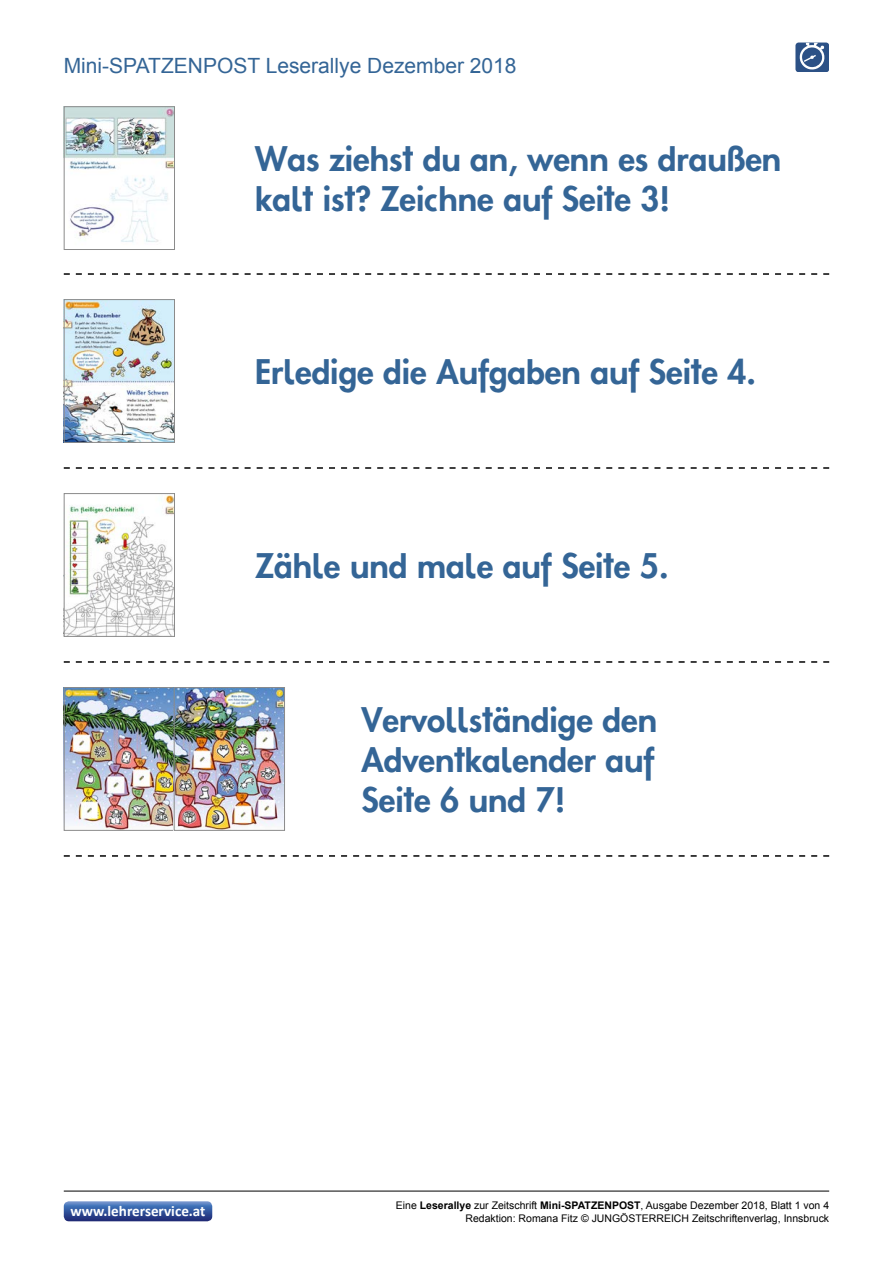
<style>
.page{position:relative;width:893px;height:1263px;background:#fff}
.page>*{position:absolute;margin:0;border:0;box-sizing:border-box;transform-origin:0 0}
.t1{font:700 33px/39.6px "Fibelschrift";color:#346596}
.t2{font:21px "Arial";color:#346596}
.t3{font:700 15.15px "Calibri";color:#fff}
.t4{font:10.5px/12.6px "Arial";color:#000;text-align:right}
.s1{font-weight:700}
</style>
<div class="page">
<hr style="left:64px;top:1191px;width:765px;height:1px;background:#000">
<svg style="left:64px;top:1201px;width:148px;height:20px;background:#3c5ca1"></svg>
<svg style="left:795px;top:43px;width:34px;height:29px"></svg>
<img style="left:66px;top:108px;width:107px;height:134px">
<div style="left:64px;top:106px;width:111px;height:144px;border:1px solid #8b8b8b"></div>
<svg style="left:64px;top:273px;width:765px;height:2px"></svg>
<svg style="left:64px;top:467px;width:765px;height:2px"></svg>
<svg style="left:64px;top:661px;width:765px;height:2px"></svg>
<svg style="left:64px;top:855px;width:765px;height:2px"></svg>
<img style="left:66px;top:301px;width:107px;height:140px">
<div style="left:64px;top:299px;width:111px;height:144px;border:1px solid #8b8b8b"></div>
<img style="left:66px;top:495px;width:107px;height:140px">
<div style="left:64px;top:493px;width:111px;height:144px;border:1px solid #8b8b8b"></div>
<img style="left:66px;top:689px;width:217px;height:140px">
<div style="left:64px;top:687px;width:111px;height:144px;border:1px solid #8b8b8b"></div>
<div style="left:174px;top:687px;width:111px;height:144px;border:1px solid #8b8b8b"></div>
<p class="t2" style="left:64px;top:52px;width:454px">Mini-SPATZENPOST Leserallye Dezember 2018</p>
<p class="t1" style="left:255px;top:139px;width:528px">Was ziehst du an, wenn es draußen kalt ist? Zeichne auf Seite 3!</p>
<p class="t1" style="left:255px;top:352px;width:502px">Erledige die Aufgaben auf Seite 4.</p>
<p class="t1" style="left:255px;top:546px;width:415px">Zähle und male auf Seite 5.</p>
<p class="t3" style="left:70px;top:1201px;width:137px">www.lehrerservice.at</p>
<p class="t1" style="left:361px;top:700px;width:297px;text-align:justify">Vervollständige den Adventkalender auf Seite 6 und 7!</p>
<p class="t4" style="left:396px;top:1199px;width:435px">Eine <span class="s1">Leserallye</span> zur Zeitschrift <span class="s1">Mini-SPATZENPOST</span>, Ausgabe Dezember 2018, Blatt 1 von 4<br>Redaktion: Romana Fitz © JUNGÖSTERREICH Zeitschriftenverlag, Innsbruck</p>
</div>
